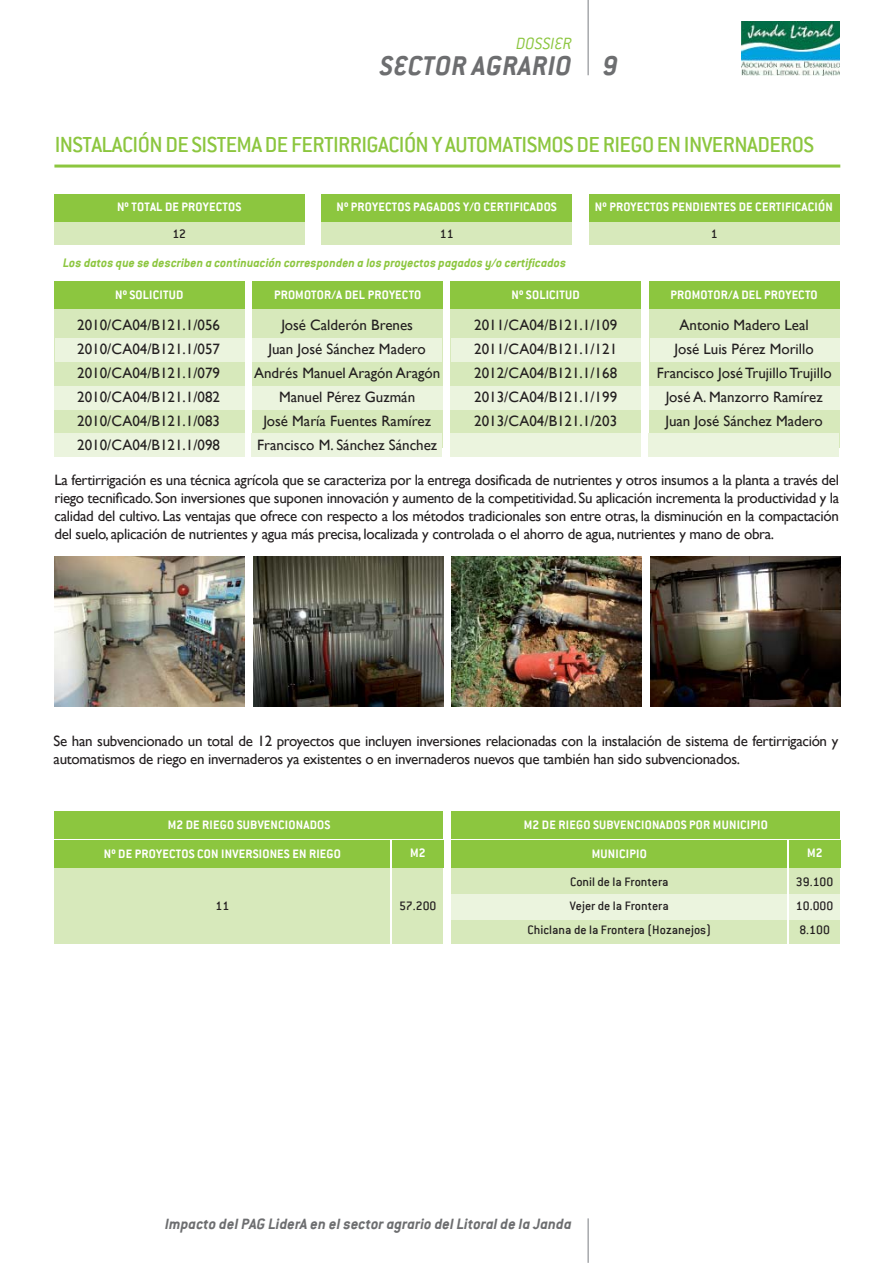
<style>
.page{position:relative;width:893px;height:1263px;background:#fff}
.page>*{position:absolute;margin:0;border:0;box-sizing:border-box;transform-origin:0 0}
.t1{font:italic 700 30px "Conduit ITC";letter-spacing:.015em;color:#6d6e70}
.t2{font:500 24px "Conduit ITC";letter-spacing:-.025em;color:#8cc63f}
.t3{font:italic 300 18px "Conduit ITC";color:#8cc63f}
.t4{font:italic 700 16.5px "Conduit ITC";color:#6d6e70}
.t5{font:15px/24px "Gill Sans";color:#231f20;text-align:justify}
.t6{font:15px/18px "Gill Sans";letter-spacing:-.02em;color:#231f20}
.t7{font:700 13.5px "Conduit ITC";letter-spacing:.015em;color:#fff}
.t8{font:500 13.5px/24px "Conduit ITC";color:#231f20;text-align:center}
.t9{font:italic 700 13.5px "Conduit ITC";color:#8cc63f}
</style>
<div class="page">
<img style="left:741px;top:21px;width:98px;height:54px">
<hr style="left:587px;top:0;width:2px;height:75px;background:#a7a9ac">
<hr style="left:587px;top:1218px;width:2px;height:45px;background:#a7a9ac">
<img style="left:55px;top:557px;width:190px;height:149px">
<img style="left:451px;top:557px;width:190px;height:149px">
<img style="left:253px;top:557px;width:190px;height:149px">
<img style="left:650px;top:557px;width:190px;height:149px">
<div style="left:55px;top:869px;width:335px;height:75px;background:#d7e9bb"></div>
<div style="left:451px;top:869px;width:336px;height:75px;background:#d7e9bb"></div>
<div style="left:451px;top:894px;width:336px;height:26px;background:#ebf4de"></div>
<div style="left:392px;top:869px;width:51px;height:75px;background:#d7e9bb"></div>
<div style="left:789px;top:869px;width:51px;height:75px;background:#d7e9bb"></div>
<div style="left:55px;top:841px;width:335px;height:27px;background:#8cc63f"></div>
<div style="left:451px;top:841px;width:336px;height:27px;background:#8cc63f"></div>
<div style="left:55px;top:811px;width:388px;height:28px;background:#8cc63f"></div>
<div style="left:451px;top:811px;width:389px;height:28px;background:#8cc63f"></div>
<div style="left:392px;top:841px;width:51px;height:27px;background:#8cc63f"></div>
<div style="left:789px;top:841px;width:51px;height:27px;background:#8cc63f"></div>
<div style="left:789px;top:894px;width:50px;height:26px;background:#ebf4de"></div>
<div style="left:54px;top:309px;width:190px;height:139px;background:#d7e9bb"></div>
<div style="left:252px;top:309px;width:190px;height:139px;background:#d7e9bb"></div>
<div style="left:451px;top:309px;width:190px;height:139px;background:#d7e9bb"></div>
<div style="left:649px;top:309px;width:190px;height:139px;background:#d7e9bb"></div>
<div style="left:55px;top:339px;width:189px;height:23px;background:#ebf4de"></div>
<div style="left:252px;top:339px;width:190px;height:23px;background:#ebf4de"></div>
<div style="left:451px;top:339px;width:190px;height:23px;background:#ebf4de"></div>
<div style="left:649px;top:339px;width:190px;height:23px;background:#ebf4de"></div>
<div style="left:54px;top:386px;width:190px;height:23px;background:#ebf4de"></div>
<div style="left:252px;top:386px;width:190px;height:23px;background:#ebf4de"></div>
<div style="left:451px;top:386px;width:190px;height:23px;background:#ebf4de"></div>
<div style="left:649px;top:386px;width:190px;height:23px;background:#ebf4de"></div>
<div style="left:54px;top:434px;width:190px;height:23px;background:#ebf4de"></div>
<div style="left:252px;top:434px;width:190px;height:23px;background:#ebf4de"></div>
<div style="left:450px;top:434px;width:190px;height:23px;background:#ebf4de"></div>
<div style="left:649px;top:434px;width:190px;height:23px;background:#ebf4de"></div>
<div style="left:54px;top:222px;width:250px;height:23px;background:#d7e9bb"></div>
<div style="left:321px;top:222px;width:251px;height:23px;background:#d7e9bb"></div>
<div style="left:589px;top:222px;width:250px;height:23px;background:#d7e9bb"></div>
<div style="left:54px;top:194px;width:250px;height:27px;background:#8cc63f"></div>
<div style="left:54px;top:281px;width:190px;height:28px;background:#8cc63f"></div>
<div style="left:450px;top:281px;width:191px;height:28px;background:#8cc63f"></div>
<div style="left:252px;top:281px;width:191px;height:28px;background:#8cc63f"></div>
<div style="left:649px;top:281px;width:190px;height:28px;background:#8cc63f"></div>
<div style="left:321px;top:194px;width:251px;height:27px;background:#8cc63f"></div>
<div style="left:589px;top:194px;width:250px;height:27px;background:#8cc63f"></div>
<hr style="left:54px;top:165px;width:786px;height:3px;background:#8cc63f">
<p class="t3" style="left:516px;top:35px;width:57px">DOSSIER</p>
<h1 class="t1" style="left:380px;top:53px;width:193px">SECTOR AGRARIO</h1>
<h1 class="t1" style="left:602px;top:53px;width:17px">9</h1>
<h2 class="t2" style="left:55px;top:134px;width:760px">INSTALACIÓN DE SISTEMA DE FERTIRRIGACIÓN Y AUTOMATISMOS DE RIEGO EN INVERNADEROS</h2>
<p class="t7" style="left:117px;top:201px;width:126px">Nº TOTAL DE PROYECTOS</p>
<p class="t7" style="left:336px;top:201px;width:222px">Nº PROYECTOS PAGADOS Y/O CERTIFICADOS</p>
<p class="t7" style="left:595px;top:201px;width:239px">Nº PROYECTOS PENDIENTES DE CERTIFICACIÓN</p>
<p class="t8" style="left:172px;top:222px;width:15px">12</p>
<p class="t8" style="left:440px;top:222px;width:15px">11</p>
<p class="t8" style="left:710px;top:222px;width:8px">1</p>
<p class="t9" style="left:63px;top:256px;width:504px">Los datos que se describen a continuación corresponden a los proyectos pagados y/o certificados</p>
<p class="t7" style="left:115px;top:289px;width:70px">Nº SOLICITUD</p>
<p class="t7" style="left:511px;top:289px;width:70px">Nº SOLICITUD</p>
<p class="t7" style="left:274px;top:289px;width:149px">PROMOTOR/A DEL PROYECTO</p>
<p class="t7" style="left:670px;top:289px;width:149px">PROMOTOR/A DEL PROYECTO</p>
<p class="t5" style="left:77px;top:313px;width:144px">2010/CA04/B121.1/056<br>2010/CA04/B121.1/057<br>2010/CA04/B121.1/079<br>2010/CA04/B121.1/082<br>2010/CA04/B121.1/083<br>2010/CA04/B121.1/098</p>
<p class="t5" style="left:254px;top:313px;width:188px;text-align:center">José Calderón Brenes<br>Juan José Sánchez Madero<br>Andrés Manuel Aragón Aragón<br>Manuel Pérez Guzmán<br>José María Fuentes Ramírez<br>Francisco M. Sánchez Sánchez</p>
<p class="t5" style="left:474px;top:313px;width:144px">2011/CA04/B121.1/109<br>2011/CA04/B121.1/121<br>2012/CA04/B121.1/168<br>2013/CA04/B121.1/199<br>2013/CA04/B121.1/203</p>
<p class="t5" style="left:656px;top:313px;width:176px;text-align:center">Antonio Madero Leal<br>José Luis Pérez Morillo<br>Francisco José Trujillo Trujillo<br>José A. Manzorro Ramírez<br>Juan José Sánchez Madero</p>
<p class="t5" style="left:54px;top:471px;width:786px;line-height:18px">La fertirrigación es una técnica agrícola que se caracteriza por la entrega dosificada de nutrientes y otros insumos a la planta a través del riego tecnificado. Son inversiones que suponen innovación y aumento de la competitividad. Su aplicación incrementa la productividad y la calidad del cultivo. Las ventajas que ofrece con respecto a los métodos tradicionales son entre otras, la disminución en la compactación del suelo, aplicación de nutrientes y agua más precisa, localizada y controlada o el ahorro de agua, nutrientes y mano de obra.</p>
<p class="t6" style="left:54px;top:731px;width:786px">Se han subvencionado un total de 12 proyectos que incluyen inversiones relacionadas con la instalación de sistema de fertirrigación y automatismos de riego en invernaderos ya existentes o en invernaderos nuevos que también han sido subvencionados.</p>
<p class="t7" style="left:168px;top:819px;width:164px">M2 DE RIEGO SUBVENCIONADOS</p>
<p class="t7" style="left:524px;top:819px;width:245px">M2 DE RIEGO SUBVENCIONADOS POR MUNICIPIO</p>
<p class="t7" style="left:410px;top:847px;width:17px">M2</p>
<p class="t7" style="left:807px;top:847px;width:17px">M2</p>
<p class="t7" style="left:104px;top:848px;width:238px">Nº DE PROYECTOS CON INVERSIONES EN RIEGO</p>
<p class="t7" style="left:592px;top:848px;width:56px">MUNICIPIO</p>
<p class="t8" style="left:215px;top:894px;width:15px">11</p>
<p class="t8" style="left:399px;top:894px;width:39px">57.200</p>
<p class="t8" style="left:527px;top:870px;width:185px">Conil de la Frontera<br>Vejer de la Frontera<br>Chiclana de la Frontera (Hozanejos)</p>
<p class="t8" style="left:795px;top:870px;width:39px;text-align:justify">39.100<br>10.000<br>8.100</p>
<p class="t4" style="left:165px;top:1216px;width:408px">Impacto del PAG LiderA en el sector agrario del Litoral de la Janda</p>
</div>
